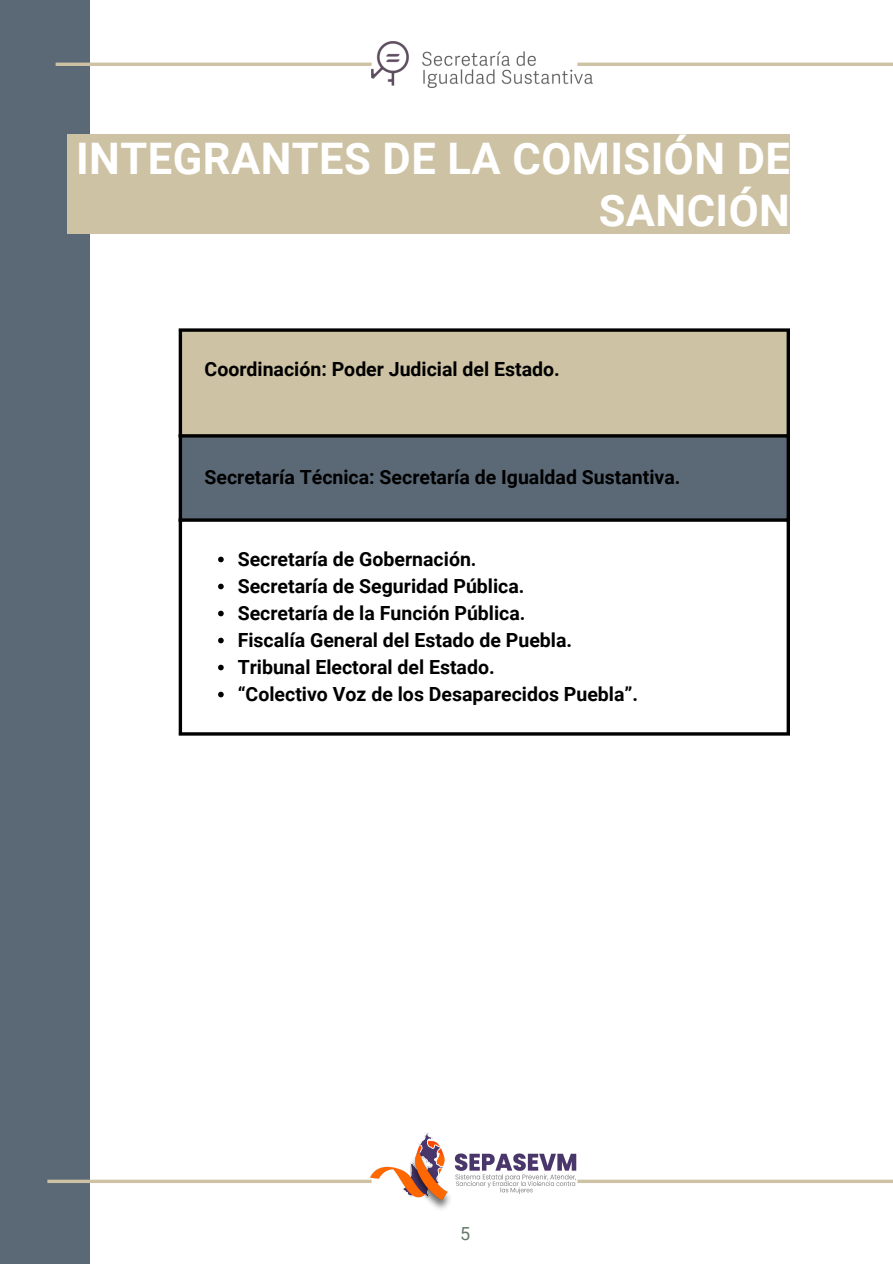
<style>
.page{position:relative;width:893px;height:1264px;background:#fff}
.page>*{position:absolute;margin:0;border:0;box-sizing:border-box;transform-origin:0 0}
.t1{font:700 43.5px/51.8px "Roboto";letter-spacing:.01em;color:#fff;text-align:right}
.t2{font:700 19.5px "Roboto";color:#000}
.t3{font:18px "Roboto";color:#667867}
</style>
<div class="page">
<div style="left:0;top:0;width:89px;height:1263px;background:#5b6977"></div>
<hr style="left:577px;top:1179px;width:315px;height:3px;background:#cdc2a3">
<hr style="left:577px;top:63px;width:315px;height:3px;background:#cdc2a3">
<div style="left:67px;top:134px;width:723px;height:100px;background:#cdc2a3"></div>
<hr style="left:56px;top:63px;width:315px;height:3px;background:#cdc2a3">
<hr style="left:47px;top:1179px;width:324px;height:3px;background:#cdc2a3">
<img style="left:370px;top:1132px;width:207px;height:77px">
<div style="left:180px;top:330px;width:608px;height:106px;background:#cdc2a3"></div>
<div style="left:180px;top:435px;width:608px;height:85px;background:#5b6977"></div>
<svg style="left:218px;top:556px;width:6px;height:6px"></svg>
<svg style="left:218px;top:583px;width:6px;height:6px"></svg>
<svg style="left:218px;top:610px;width:6px;height:6px"></svg>
<svg style="left:218px;top:637px;width:6px;height:6px"></svg>
<svg style="left:218px;top:664px;width:6px;height:6px"></svg>
<svg style="left:218px;top:691px;width:6px;height:6px"></svg>
<hr style="left:179px;top:332px;width:3px;height:400px;background:#000">
<svg style="left:786px;top:332px;width:4px;height:400px;background:#20201f"></svg>
<svg style="left:179px;top:328px;width:611px;height:4px;background:#242321"></svg>
<hr style="left:179px;top:434px;width:611px;height:3px;background:#000">
<svg style="left:182px;top:518px;width:608px;height:4px;background:#161819"></svg>
<hr style="left:179px;top:732px;width:611px;height:3px;background:#000">
<img style="left:371px;top:41px;width:221px;height:46px">
<p class="t1" style="left:76px;top:133px;width:715px">INTEGRANTES DE LA COMISIÓN DE<br>SANCIÓN</p>
<h1 class="t2" style="left:204px;top:357px;width:357px">Coordinación: Poder Judicial del Estado.</h1>
<p class="t2" style="left:204px;top:465px;width:477px">Secretaría Técnica: Secretaría de Igualdad Sustantiva.</p>
<p class="t2" style="left:238px;top:547px;width:240px">Secretaría de Gobernación.</p>
<p class="t2" style="left:238px;top:574px;width:288px">Secretaría de Seguridad Pública.</p>
<p class="t2" style="left:238px;top:601px;width:289px">Secretaría de la Función Pública.</p>
<p class="t2" style="left:238px;top:628px;width:336px">Fiscalía General del Estado de Puebla.</p>
<p class="t2" style="left:238px;top:655px;width:258px">Tribunal Electoral del Estado.</p>
<p class="t2" style="left:238px;top:682px;width:402px">“Colectivo Voz de los Desaparecidos Puebla”.</p>
<p class="t3" style="left:460px;top:1222px;width:12px">5</p>
</div>
